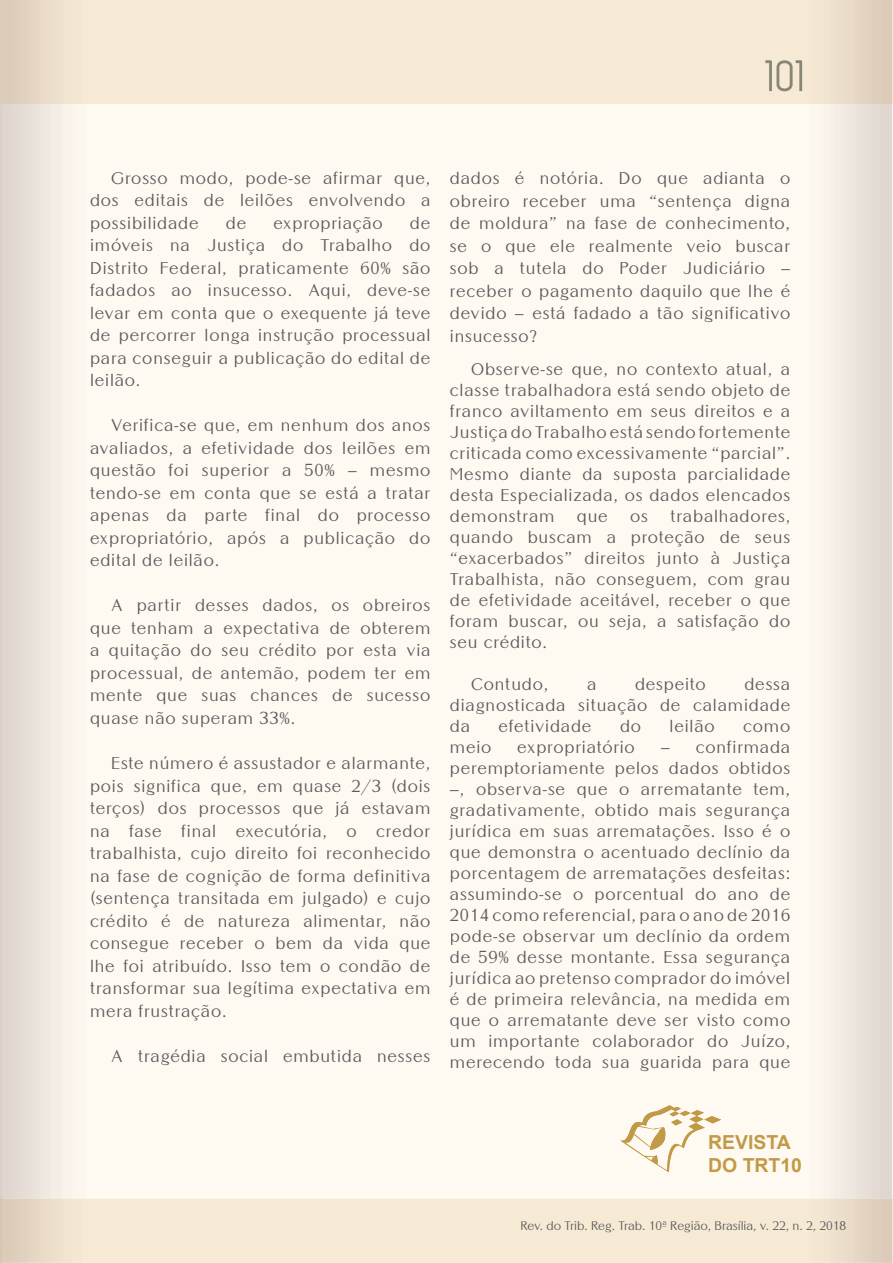
<style>
.page{position:relative;width:893px;height:1263px;background:#fff}
.page>*{position:absolute;margin:0;border:0;box-sizing:border-box;transform-origin:0 0}
.t1{font:700 19.35px/23.1px "Arial";color:#c29a47}
.t2{font:16.5px/22.5px "Altrincham";letter-spacing:.05em;color:#5c5d60;text-align:justify}
.t3{font:12px "Altrincham";color:#5c5d60}
.s1{color:#5c5c5e}
.s2{color:#59595b}
</style>
<div class="page">
<hr style="left:892px;top:104px;width:1px;height:1095px;background:#fffaf1">
<hr style="left:892px;top:1199px;width:1px;height:64px;background:#f7ead4">
<hr style="left:892px;top:0;width:1px;height:104px;background:#f7ead4">
<img style="left:765px;top:60px;width:37px;height:31px">
<svg style="left:620px;top:1105px;width:101px;height:69px"></svg>
<img style="left:709px;top:1135px;width:82px;height:14px">
<img style="left:709px;top:1158px;width:92px;height:14px">
<div style="left:521px;top:1221px;width:325px;height:11px;background:#f7ead4"></div>
<div style="left:112px;top:172px;width:318px;height:15px;background:#fffaf1"></div>
<div style="left:91px;top:194px;width:339px;height:13px;background:#fffaf1"></div>
<div style="left:91px;top:217px;width:339px;height:15px;background:#fffaf1"></div>
<div style="left:91px;top:239px;width:339px;height:16px;background:#fffaf1"></div>
<div style="left:91px;top:262px;width:339px;height:15px;background:#fffaf1"></div>
<div style="left:90px;top:284px;width:340px;height:16px;background:#fffaf1"></div>
<div style="left:91px;top:306px;width:339px;height:16px;background:#fffaf1"></div>
<div style="left:91px;top:329px;width:339px;height:16px;background:#fffaf1"></div>
<div style="left:91px;top:352px;width:339px;height:15px;background:#fffaf1"></div>
<div style="left:112px;top:419px;width:318px;height:16px;background:#fffaf1"></div>
<div style="left:91px;top:442px;width:339px;height:14px;background:#fffaf1"></div>
<div style="left:91px;top:464px;width:339px;height:16px;background:#fffaf1"></div>
<div style="left:90px;top:486px;width:340px;height:16px;background:#fffaf1"></div>
<div style="left:91px;top:509px;width:339px;height:16px;background:#fffaf1"></div>
<div style="left:91px;top:531px;width:339px;height:16px;background:#fffaf1"></div>
<div style="left:91px;top:554px;width:127px;height:13px;background:#fffaf1"></div>
<div style="left:112px;top:599px;width:318px;height:16px;background:#fffaf1"></div>
<div style="left:91px;top:622px;width:339px;height:15px;background:#fffaf1"></div>
<div style="left:91px;top:644px;width:339px;height:16px;background:#fffaf1"></div>
<div style="left:91px;top:667px;width:339px;height:15px;background:#fffaf1"></div>
<div style="left:91px;top:689px;width:339px;height:16px;background:#fffaf1"></div>
<div style="left:91px;top:712px;width:203px;height:15px;background:#fffaf1"></div>
<div style="left:113px;top:756px;width:317px;height:15px;background:#fffaf1"></div>
<div style="left:91px;top:778px;width:339px;height:17px;background:#fffaf1"></div>
<div style="left:90px;top:800px;width:340px;height:17px;background:#fffaf1"></div>
<div style="left:91px;top:824px;width:339px;height:15px;background:#fffaf1"></div>
<div style="left:90px;top:847px;width:340px;height:15px;background:#fffaf1"></div>
<div style="left:91px;top:869px;width:339px;height:16px;background:#fffaf1"></div>
<div style="left:92px;top:890px;width:338px;height:18px;background:#fffaf1"></div>
<div style="left:91px;top:914px;width:339px;height:15px;background:#fffaf1"></div>
<div style="left:91px;top:937px;width:339px;height:15px;background:#fffaf1"></div>
<div style="left:91px;top:959px;width:339px;height:13px;background:#fffaf1"></div>
<div style="left:90px;top:982px;width:340px;height:15px;background:#fffaf1"></div>
<div style="left:91px;top:1004px;width:134px;height:16px;background:#fffaf1"></div>
<div style="left:112px;top:1049px;width:318px;height:16px;background:#fffaf1"></div>
<div style="left:450px;top:172px;width:340px;height:15px;background:#fffaf1"></div>
<div style="left:450px;top:194px;width:340px;height:16px;background:#fffaf1"></div>
<div style="left:450px;top:217px;width:340px;height:14px;background:#fffaf1"></div>
<div style="left:450px;top:239px;width:340px;height:16px;background:#fffaf1"></div>
<div style="left:450px;top:262px;width:340px;height:12px;background:#fffaf1"></div>
<div style="left:451px;top:284px;width:339px;height:16px;background:#fffaf1"></div>
<div style="left:450px;top:307px;width:340px;height:15px;background:#fffaf1"></div>
<div style="left:472px;top:362px;width:318px;height:16px;background:#fffaf1"></div>
<div style="left:450px;top:383px;width:340px;height:16px;background:#fffaf1"></div>
<div style="left:450px;top:404px;width:340px;height:13px;background:#fffaf1"></div>
<div style="left:451px;top:425px;width:339px;height:16px;background:#fffaf1"></div>
<div style="left:450px;top:446px;width:340px;height:16px;background:#fffaf1"></div>
<div style="left:451px;top:467px;width:339px;height:16px;background:#fffaf1"></div>
<div style="left:450px;top:488px;width:340px;height:16px;background:#fffaf1"></div>
<div style="left:450px;top:509px;width:340px;height:16px;background:#fffaf1"></div>
<div style="left:450px;top:530px;width:340px;height:16px;background:#fffaf1"></div>
<div style="left:451px;top:551px;width:339px;height:16px;background:#fffaf1"></div>
<div style="left:450px;top:572px;width:340px;height:16px;background:#fffaf1"></div>
<div style="left:450px;top:593px;width:340px;height:16px;background:#fffaf1"></div>
<div style="left:450px;top:614px;width:340px;height:16px;background:#fffaf1"></div>
<div style="left:472px;top:677px;width:318px;height:16px;background:#fffaf1"></div>
<div style="left:450px;top:698px;width:340px;height:16px;background:#fffaf1"></div>
<div style="left:450px;top:719px;width:340px;height:13px;background:#fffaf1"></div>
<div style="left:451px;top:740px;width:339px;height:16px;background:#fffaf1"></div>
<div style="left:451px;top:761px;width:339px;height:16px;background:#fffaf1"></div>
<div style="left:450px;top:782px;width:340px;height:16px;background:#fffaf1"></div>
<div style="left:450px;top:803px;width:340px;height:16px;background:#fffaf1"></div>
<div style="left:449px;top:824px;width:341px;height:16px;background:#fffaf1"></div>
<div style="left:450px;top:845px;width:340px;height:16px;background:#fffaf1"></div>
<div style="left:451px;top:866px;width:339px;height:16px;background:#fffaf1"></div>
<div style="left:450px;top:887px;width:340px;height:16px;background:#fffaf1"></div>
<div style="left:450px;top:908px;width:340px;height:16px;background:#fffaf1"></div>
<div style="left:451px;top:929px;width:339px;height:16px;background:#fffaf1"></div>
<div style="left:450px;top:950px;width:340px;height:16px;background:#fffaf1"></div>
<div style="left:449px;top:971px;width:341px;height:16px;background:#fffaf1"></div>
<div style="left:450px;top:992px;width:340px;height:16px;background:#fffaf1"></div>
<div style="left:450px;top:1014px;width:340px;height:15px;background:#fffaf1"></div>
<div style="left:451px;top:1034px;width:339px;height:16px;background:#fffaf1"></div>
<div style="left:451px;top:1056px;width:339px;height:15px;background:#fffaf1"></div>
<img style="left:0;top:0;width:1px;height:1263px">
<p class="t2" style="left:90px;top:168px;width:342px;text-indent:21px">Grosso modo, pode-se afirmar que, dos editais de leilões envolvendo a possibilidade</p>
<p class="t2" style="left:90px;top:213px;width:342px;text-indent:320px">de imóveis na Justiça do Trabalho do Distrito Federal, praticamente 60% são fadados ao insucesso. Aqui, deve-se levar em conta que o exequente já teve de percorrer longa instrução processual para conseguir a publicação do edital de leilão.</p>
<p class="t2" style="left:90px;top:415px;width:342px;text-indent:21px">Verifica-se que, em nenhum dos anos avaliados, a efetividade dos leilões em questão foi superior a 50% – mesmo tendo-se em conta que se está a tratar apenas da parte final do processo expropriatório, após a publicação do edital de leilão.</p>
<p class="t2" style="left:90px;top:595px;width:342px;text-indent:21px">A partir desses dados, os obreiros que tenham a expectativa de obterem a quitação do seu crédito por esta via processual, de antemão, podem ter em mente que suas chances de sucesso quase não superam 33%.</p>
<p class="t2" style="left:90px;top:753px;width:342px;text-indent:21px">Este número é assustador e alarmante, pois significa que, em quase 2/3 (dois terços) dos processos que já estavam na fase final executória, o credor trabalhista, cujo direito foi reconhecido na fase de cognição de forma definitiva (sentença transitada em julgado) e cujo crédito é de natureza alimentar, não consegue receber o bem da vida que lhe foi atribuído. Isso tem o condão de transformar sua legítima expectativa em mera frustração.</p>
<p class="t2" style="left:111px;top:1046px;width:321px">A tragédia social embutida nesses</p>
<p class="t2" style="left:226px;top:213px;width:22px">de</p>
<p class="t2" style="left:273px;top:213px;width:111px">expropriação</p>
<p class="t2" style="left:450px;top:168px;width:342px">dados é notória. Do que adianta o obreiro receber uma “sentença digna de moldura” na fase de conhecimento, se o que ele realmente veio buscar sob a tutela do Poder Judiciário – receber o pagamento daquilo que lhe é devido – está fadado a tão significativo insucesso?</p>
<p class="t2" style="left:450px;top:359px;width:342px;line-height:21px;text-indent:21px">Observe-se que, no contexto atual, a classe trabalhadora está sendo objeto de franco aviltamento em seus direitos e a Justiça do Trabalho está sendo fortemente criticada como excessivamente “parcial”.<br>Mesmo diante da suposta parcialidade desta Especializada, os dados elencados demonstram</p>
<p class="t2" style="left:450px;top:506px;width:342px;line-height:21px;text-indent:220px">trabalhadores, quando buscam a proteção de seus “exacerbados” direitos junto à Justiça Trabalhista, não conseguem, com grau de efetividade aceitável, receber o que foram buscar, ou seja, a satisfação do seu crédito.</p>
<p class="t2" style="left:471px;top:674px;width:79px">Contudo,</p>
<p class="t2" style="left:587px;top:674px;width:11px">a</p>
<p class="t2" style="left:635px;top:674px;width:72px">despeito</p>
<p class="t2" style="left:577px;top:506px;width:32px">que</p>
<p class="t2" style="left:630px;top:506px;width:19px">os</p>
<p class="t2" style="left:450px;top:674px;width:342px;line-height:21px;text-indent:294px">dessa diagnosticada situação de calamidade da</p>
<p class="t2" style="left:499px;top:716px;width:94px">efetividade</p>
<p class="t2" style="left:620px;top:716px;width:23px">do</p>
<p class="t2" style="left:669px;top:716px;width:47px">leilão</p>
<p class="t2" style="left:743px;top:716px;width:49px">como</p>
<p class="t2" style="left:450px;top:737px;width:43px">meio</p>
<p class="t2" style="left:517px;top:737px;width:119px">expropriatório</p>
<p class="t2" style="left:450px;top:737px;width:342px;line-height:21px;text-indent:211px">– confirmada peremptoriamente pelos dados obtidos –, observa-se que o arrematante tem, gradativamente, obtido mais segurança jurídica em suas arrematações. Isso é o que demonstra o acentuado declínio da porcentagem de arrematações desfeitas: assumindo-se o porcentual do ano de 2014 como referencial, para o ano de 2016 pode-se observar um declínio da ordem de 59% desse montante. Essa segurança jurídica ao pretenso comprador do imóvel é de primeira relevância, na medida em que o arrematante deve ser visto como um importante colaborador do Juízo, merecendo toda sua guarida para que</p>
<p class="t1" style="left:708px;top:1131px;width:95px">REVISTA<br>DO TRT10</p>
<p class="t3" style="left:520px;top:1221px;width:327px">Rev. do Trib. Reg. Trab. 10ª Região, Brasília, v. 22, n. 2, <span class="s1">201</span><span class="s2">8</span></p>
</div>
